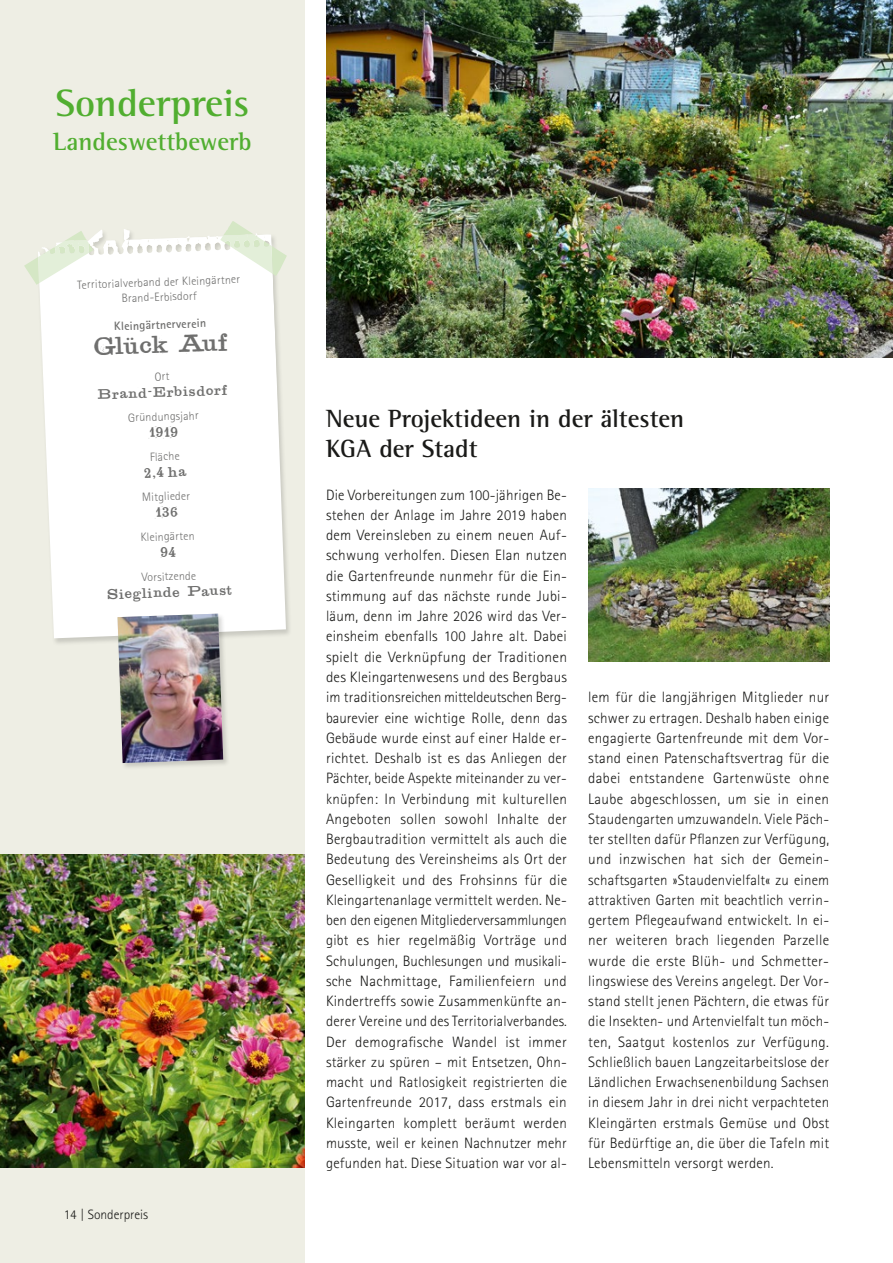
<style>
.page{position:relative;width:893px;height:1263px;background:#fff}
.page>*{position:absolute;margin:0;border:0;box-sizing:border-box;transform-origin:0 0}
.t1{font:700 39px "Rotis Semi Serif";color:#51ae30}
.H2_Wettbewerb{font:700 25.5px/30px "Rotis Semi Serif";color:#1a1a18}
.H2_Wettbewerb-2{font:700 25.5px "Rotis Semi Serif";color:#51ae30}
.P-Fakt-Head{font:21px "Golden Age";color:#6f6f6e}
.P-Fliesstext{font:300 15px/20.2px "Rotis Sans Serif";letter-spacing:.015em;color:#1a1a18;text-align:justify}
.t2{font:300 13.5px "Rotis Sans Serif";color:#1a1a18}
.P-Fakt-Rubrik{font:300 12px/15px "Rotis Sans Serif";color:#6f6f6e;text-align:center}
.P-Fakt-Text{font:12px "Golden Age";color:#6f6f6e}
.P-Fakt-Rubrik-2{font:700 12px "Rotis Sans Serif";color:#6f6f6e}
</style>
<div class="page">
<div style="left:0;top:0;width:305px;height:1263px;background:#eeeee4"></div>
<hr style="left:892px;top:0;width:1px;height:1263px;background:#eeeee4">
<img style="left:588px;top:489px;width:241px;height:173px">
<img style="left:326px;top:0;width:567px;height:358px">
<div style="left:36px;top:228px;width:257px;height:418px;background:#1a1a18;opacity:.17"></div>
<svg style="left:38px;top:229px;width:248px;height:409px;background:#fdfdfc"></svg>
<svg style="left:205px;top:221px;width:82px;height:55px"></svg>
<svg style="left:24px;top:231px;width:71px;height:54px"></svg>
<div style="left:116px;top:613px;width:114px;height:157px;background:#1a1a18;opacity:.17"></div>
<img style="left:118px;top:614px;width:105px;height:149px">
<img style="left:0;top:854px;width:305px;height:314px">
<svg style="left:155px;top:372px;width:14px;height:9px"></svg>
<svg style="left:155px;top:506px;width:23px;height:12px"></svg>
<svg style="left:161px;top:547px;width:15px;height:11px"></svg>
<h1 class="t1" style="left:56px;top:79px;width:195px">Sonderpreis</h1>
<h2 class="H2_Wettbewerb-2" style="left:53px;top:126px;width:200px">Landeswettbewerb</h2>
<p class="P-Fakt-Rubrik" style="left:77px;top:277px;width:164px;rotate:-2deg">Territorialverband der Kleingärtner<br>Brand-Erbisdorf</p>
<p class="P-Fakt-Rubrik-2" style="left:114px;top:319px;width:94px;rotate:-2deg">Kleingärtnerverein</p>
<p class="P-Fakt-Head" style="left:93px;top:330px;width:135px;rotate:-2deg">Glück Auf</p>
<p class="P-Fakt-Text" style="left:97px;top:385px;width:131px;rotate:-2deg">Brand-Erbisdorf</p>
<p class="P-Fakt-Rubrik" style="left:128px;top:410px;width:72px;rotate:-2deg">Gründungsjahr</p>
<p class="P-Fakt-Text" style="left:149px;top:423px;width:30px;rotate:-2deg">1919</p>
<p class="P-Fakt-Rubrik" style="left:150px;top:449px;width:31px;rotate:-2deg">Fläche</p>
<p class="P-Fakt-Text" style="left:144px;top:463px;width:43px;rotate:-2deg">2,4 ha</p>
<p class="P-Fakt-Rubrik" style="left:142px;top:490px;width:50px;rotate:-2deg">Mitglieder</p>
<p class="P-Fakt-Rubrik" style="left:140px;top:530px;width:56px;rotate:-2deg">Kleingärten</p>
<p class="P-Fakt-Rubrik" style="left:141px;top:570px;width:56px;rotate:-2deg">Vorsitzende</p>
<p class="P-Fakt-Text" style="left:107px;top:585px;width:126px;rotate:-2deg">Sieglinde Paust</p>
<p class="t2" style="left:64px;top:1206px;width:86px">14 | Sonderpreis</p>
<h2 class="H2_Wettbewerb" style="left:326px;top:404px;width:360px">Neue Projektideen in der ältesten<br>KGA der Stadt</h2>
<p class="P-Fliesstext" style="left:326px;top:484px;width:243px">Die Vorbereitungen zum 100-jährigen Be&shy;stehen der Anlage im Jahre 2019 haben dem Vereinsleben zu einem neuen Auf&shy;schwung verholfen. Diesen Elan nutzen die Gartenfreunde nunmehr für die Ein&shy;stimmung auf das nächste runde Jubi&shy;läum, denn im Jahre 2026 wird das Ver&shy;einsheim ebenfalls 100 Jahre alt. Dabei spielt die Verknüpfung der Traditionen des Kleingartenwesens und des Bergbaus im traditionsreichen mitteldeutschen Berg&shy;baurevier eine wichtige Rolle, denn das Gebäude wurde einst auf einer Halde er&shy;richtet. Deshalb ist es das Anliegen der Pächter, beide Aspekte miteinander zu ver&shy;knüpfen: In Verbindung mit kulturellen Angeboten sollen sowohl Inhalte der Bergbautradition vermittelt als auch die Bedeutung des Vereinsheims als Ort der Geselligkeit und des Frohsinns für die Kleingartenanlage vermittelt werden. Ne&shy;ben den eigenen Mitgliederversammlungen gibt es hier regelmäßig Vorträge und Schulungen, Buchlesungen und musikali&shy;sche Nachmittage, Familienfeiern und Kindertreffs sowie Zusammenkünfte an&shy;derer Vereine und des Territorialverbandes.</p>
<p class="P-Fliesstext" style="left:326px;top:1031px;width:243px">Der demografische Wandel ist immer stärker zu spüren – mit Entsetzen, Ohn&shy;macht und Ratlosigkeit registrierten die Gartenfreunde 2017, dass erstmals ein Kleingarten komplett beräumt werden musste, weil er keinen Nachnutzer mehr gefunden hat. Diese Situation war vor al-</p>
<p class="P-Fliesstext" style="left:588px;top:687px;width:243px">lem für die langjährigen Mitglieder nur schwer zu ertragen. Deshalb haben einige engagierte Gartenfreunde mit dem Vor&shy;stand einen Patenschaftsvertrag für die dabei entstandene Gartenwüste ohne Laube abgeschlossen, um sie in einen Staudengarten umzuwandeln. Viele Päch&shy;ter stellten dafür Pflanzen zur Verfügung, und inzwischen hat sich der Gemein&shy;schaftsgarten »Staudenvielfalt« zu einem attraktiven Garten mit beachtlich verrin&shy;gertem Pflegeaufwand entwickelt. In ei&shy;ner weiteren brach liegenden Parzelle wurde die erste Blüh- und Schmetter&shy;lingswiese des Vereins angelegt. Der Vor&shy;stand stellt jenen Pächtern, die etwas für die Insekten- und Artenvielfalt tun möch&shy;ten, Saatgut kostenlos zur Verfügung.<br>Schließlich bauen Langzeitarbeitslose der Ländlichen Erwachsenenbildung Sachsen in diesem Jahr in drei nicht verpachteten Kleingärten erstmals Gemüse und Obst für Bedürftige an, die über die Tafeln mit Lebensmitteln versorgt werden.</p>
</div>
